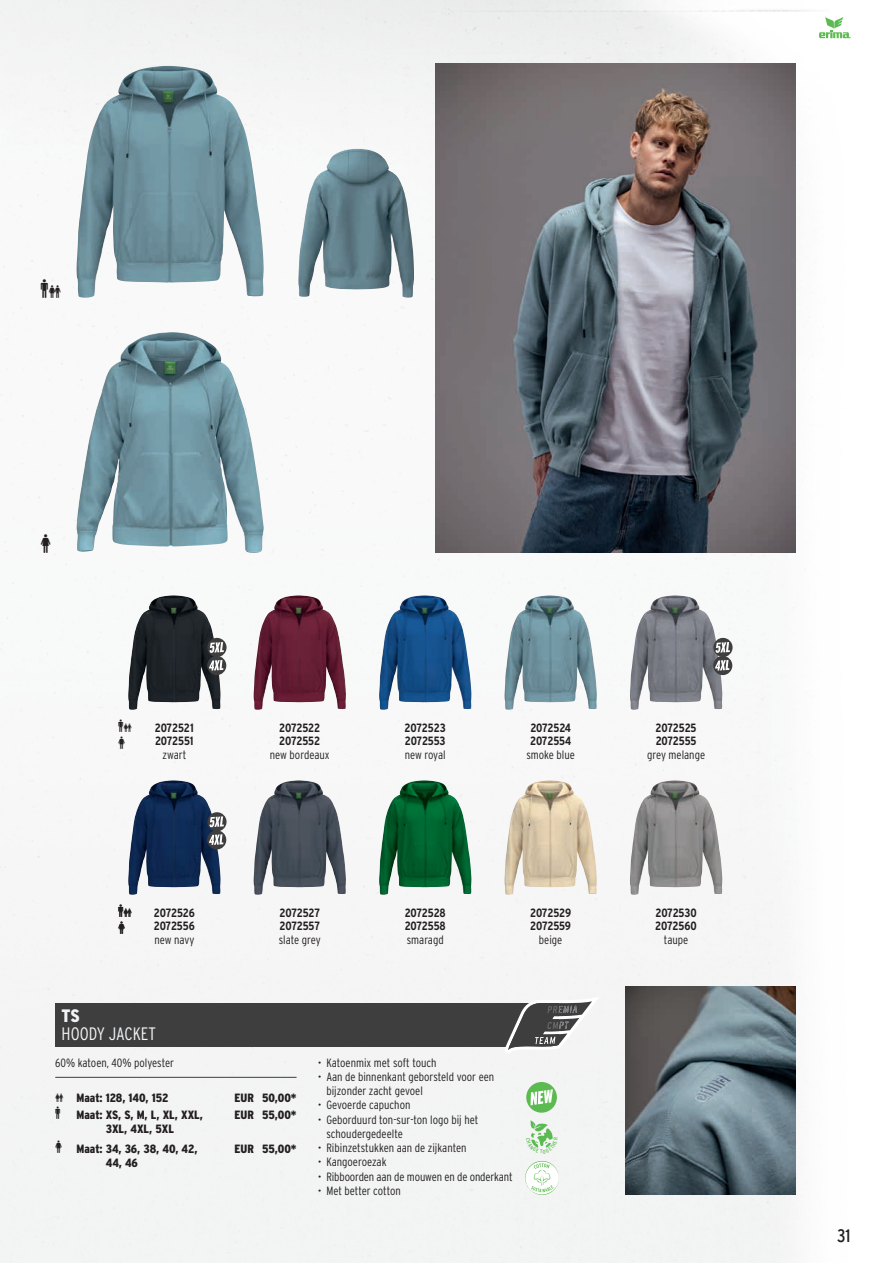
<style>
.page{position:relative;width:893px;height:1263px;background:#fff}
.page>*{position:absolute;margin:0;border:0;box-sizing:border-box;transform-origin:0 0}
.Tabellenkopf{font:300 18px/18px "Interstate Condensed";color:#f2f3f4}
.t1{font:condensed 18px "Interstate";color:#231f20}
.Material{font:300 12px/14.2px "Interstate Condensed";color:#231f20}
.Artikelnummer{font:700 12px "Interstate Condensed";letter-spacing:-.02em;color:#231f20}
.Farbe{font:300 12px "Interstate Condensed";color:#231f20}
.Größenlauf{font:900 12px/14.2px "Interstate Condensed";color:#231f20;text-align:center}
.Preis{font:900 12px "Interstate Condensed";color:#231f20}
.Währung{font:900 12px "Interstate Condensed";color:#231f20}
.s1{font-weight:900}
</style>
<div class="page">
<img style="left:0;top:0;width:851px;height:1263px">
<svg style="left:819px;top:17px;width:31px;height:21px"></svg>
<img style="left:76px;top:67px;width:188px;height:231px">
<img style="left:77px;top:332px;width:163px;height:220px">
<img style="left:298px;top:149px;width:116px;height:149px">
<img style="left:436px;top:64px;width:359px;height:489px">
<img style="left:128px;top:596px;width:93px;height:114px">
<img style="left:254px;top:596px;width:92px;height:114px">
<img style="left:379px;top:596px;width:92px;height:114px">
<img style="left:504px;top:596px;width:93px;height:114px">
<img style="left:630px;top:596px;width:92px;height:114px">
<img style="left:128px;top:780px;width:93px;height:115px">
<img style="left:254px;top:780px;width:92px;height:115px">
<img style="left:379px;top:780px;width:92px;height:115px">
<img style="left:504px;top:780px;width:93px;height:115px">
<img style="left:630px;top:780px;width:92px;height:115px">
<img style="left:625px;top:986px;width:170px;height:209px">
<svg style="left:525px;top:1161px;width:34px;height:34px"></svg>
<div style="left:526px;top:1082px;width:31px;height:31px;background:#5cbb50;border-radius:50%"></div>
<svg style="left:531px;top:1089px;width:22px;height:16px"></svg>
<div style="left:207px;top:656px;width:19px;height:19px;background:#3e3e3f;border-radius:50%"></div>
<svg style="left:209px;top:660px;width:14px;height:11px"></svg>
<div style="left:713px;top:656px;width:19px;height:19px;background:#3e3e3f;border-radius:50%"></div>
<svg style="left:715px;top:660px;width:14px;height:11px"></svg>
<div style="left:207px;top:830px;width:19px;height:19px;background:#3e3e3f;border-radius:50%"></div>
<svg style="left:209px;top:834px;width:14px;height:11px"></svg>
<div style="left:207px;top:638px;width:20px;height:19px;background:#3e3e3f;border-radius:50%"></div>
<svg style="left:210px;top:642px;width:14px;height:11px"></svg>
<svg style="left:713px;top:638px;width:20px;height:19px"></svg>
<svg style="left:716px;top:642px;width:14px;height:11px"></svg>
<svg style="left:207px;top:812px;width:20px;height:19px"></svg>
<svg style="left:210px;top:816px;width:14px;height:11px"></svg>
<div style="left:55px;top:1003px;width:504px;height:43px;background:#3e3e3f"></div>
<hr style="left:55px;top:1077px;width:242px;height:1px;background:#3e3e3f">
<svg style="left:505px;top:997px;width:95px;height:57px"></svg>
<svg style="left:118px;top:719px;width:14px;height:30px"></svg>
<svg style="left:118px;top:904px;width:14px;height:30px"></svg>
<svg style="left:41px;top:279px;width:20px;height:19px"></svg>
<svg style="left:41px;top:534px;width:9px;height:19px"></svg>
<svg style="left:56px;top:1094px;width:7px;height:25px"></svg>
<svg style="left:56px;top:1141px;width:6px;height:12px"></svg>
<svg style="left:526px;top:1120px;width:32px;height:33px"></svg>
<p class="Artikelnummer" style="left:155px;top:721px;width:41px">2072521</p>
<p class="Artikelnummer" style="left:155px;top:734px;width:40px">2072551</p>
<p class="Farbe" style="left:162px;top:748px;width:25px">zwart</p>
<p class="Artikelnummer" style="left:279px;top:721px;width:43px">2072522</p>
<p class="Artikelnummer" style="left:279px;top:734px;width:43px">2072552</p>
<p class="Farbe" style="left:270px;top:748px;width:61px">new bordeaux</p>
<p class="Artikelnummer" style="left:405px;top:721px;width:43px">2072523</p>
<p class="Artikelnummer" style="left:405px;top:734px;width:42px">2072553</p>
<p class="Farbe" style="left:405px;top:748px;width:43px">new royal</p>
<p class="Artikelnummer" style="left:530px;top:721px;width:42px">2072524</p>
<p class="Artikelnummer" style="left:530px;top:734px;width:43px">2072554</p>
<p class="Farbe" style="left:526px;top:748px;width:50px">smoke blue</p>
<p class="Artikelnummer" style="left:656px;top:721px;width:42px">2072525</p>
<p class="Artikelnummer" style="left:656px;top:734px;width:42px">2072555</p>
<p class="Farbe" style="left:647px;top:748px;width:60px">grey melange</p>
<p class="Artikelnummer" style="left:154px;top:906px;width:42px">2072526</p>
<p class="Artikelnummer" style="left:154px;top:919px;width:43px">2072556</p>
<p class="Farbe" style="left:154px;top:933px;width:42px">new navy</p>
<p class="Artikelnummer" style="left:280px;top:906px;width:42px">2072527</p>
<p class="Artikelnummer" style="left:280px;top:919px;width:42px">2072557</p>
<p class="Farbe" style="left:279px;top:933px;width:44px">slate grey</p>
<p class="Artikelnummer" style="left:405px;top:906px;width:43px">2072528</p>
<p class="Artikelnummer" style="left:405px;top:919px;width:43px">2072558</p>
<p class="Farbe" style="left:407px;top:933px;width:38px">smaragd</p>
<p class="Artikelnummer" style="left:530px;top:906px;width:43px">2072529</p>
<p class="Artikelnummer" style="left:530px;top:919px;width:42px">2072559</p>
<p class="Farbe" style="left:539px;top:933px;width:25px">beige</p>
<p class="Artikelnummer" style="left:655px;top:906px;width:43px">2072530</p>
<p class="Artikelnummer" style="left:655px;top:919px;width:43px">2072560</p>
<p class="Farbe" style="left:664px;top:933px;width:26px">taupe</p>
<p class="Tabellenkopf" style="left:62px;top:1006px;width:96px"><span class="s1">TS<br></span>HOODY JACKET</p>
<p class="Material" style="left:55px;top:1055px;width:120px">60% katoen, 40% polyester</p>
<p class="Material" style="left:318px;top:1055px;width:120px">• Katoenmix met soft touch</p>
<p class="Material" style="left:326px;top:1069px;width:169px;text-indent:-9px">• Aan de binnenkant geborsteld voor een bijzonder zacht gevoel</p>
<p class="Material" style="left:318px;top:1098px;width:94px">• Gevoerde capuchon</p>
<p class="Material" style="left:326px;top:1112px;width:153px;text-indent:-9px">• Geborduurd ton-sur-ton logo bij het schoudergedeelte</p>
<p class="Material" style="left:318px;top:1141px;width:150px">• Ribinzetstukken aan de zijkanten</p>
<p class="Material" style="left:318px;top:1155px;width:70px">• Kangoeroezak</p>
<p class="Material" style="left:318px;top:1169px;width:196px">• Ribboorden aan de mouwen en de onderkant</p>
<p class="Material" style="left:318px;top:1183px;width:84px">• Met better cotton</p>
<p class="Größenlauf" style="left:77px;top:1090px;width:93px">Maat: 128, 140, 152</p>
<p class="Währung" style="left:234px;top:1091px;width:21px">EUR</p>
<p class="Preis" style="left:262px;top:1091px;width:36px">50,00*</p>
<p class="Größenlauf" style="left:77px;top:1107px;width:128px">Maat: XS, S, M, L, XL, XXL,<br>3XL, 4XL, 5XL</p>
<p class="Währung" style="left:234px;top:1108px;width:21px">EUR</p>
<p class="Preis" style="left:262px;top:1108px;width:36px">55,00*</p>
<p class="Größenlauf" style="left:106px;top:1141px;width:93px;text-align:left;text-indent:-29px">Maat: 34, 36, 38, 40, 42,<br>44, 46</p>
<p class="Währung" style="left:234px;top:1142px;width:21px">EUR</p>
<p class="Preis" style="left:262px;top:1142px;width:36px">55,00*</p>
<h1 class="t1" style="left:837px;top:1225px;width:15px">31</h1>
</div>
